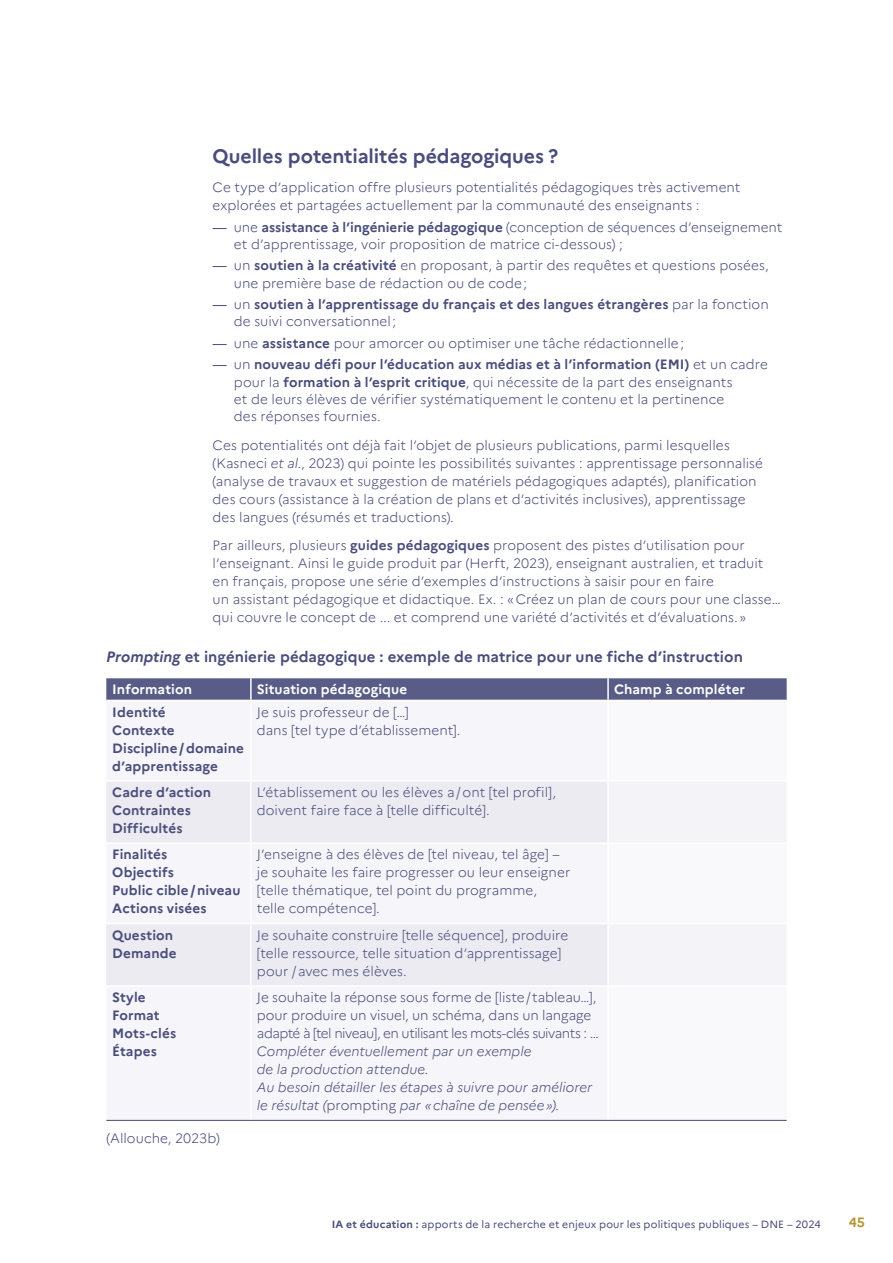
<style>
.page{position:relative;width:893px;height:1263px;background:#fff}
.page>*{position:absolute;margin:0;border:0;box-sizing:border-box;transform-origin:0 0}
.t1{font:700 19.5px "Marianne";letter-spacing:-.005em;color:#494d7b}
.t2{font:700 15px "Marianne";letter-spacing:.005em;color:#494d7b}
.t3{font:300 13.5px/18px "Marianne";color:#494d7b}
.t4{font:700 13.5px/18px "Marianne";letter-spacing:.01em;color:#494d7b}
.t5{font:italic 300 13.5px/18px "Marianne";color:#494d7b}
.t6{font:700 13.5px "Marianne";letter-spacing:.005em;color:#fff}
.t7{font:700 13.5px "Marianne";color:#b69436}
.t8{font:10.5px "Marianne";letter-spacing:.015em;color:#494d7b}
.s1{font-weight:400}
.s2{font-weight:700}
.s3{font-weight:300}
.s4{font-style:italic}
.s5{font-style:normal}
</style>
<div class="page">
<svg style="left:106px;top:678px;width:681px;height:22px;background:#5d6089"></svg>
<svg style="left:106px;top:782px;width:501px;height:203px;fill:#ecebf2"></svg>
<div style="left:609px;top:782px;width:177px;height:203px;background:#f4f4f8"></div>
<hr style="left:250px;top:678px;width:2px;height:22px;background:#fff">
<hr style="left:607px;top:678px;width:2px;height:22px;background:#fff">
<hr style="left:250px;top:781px;width:2px;height:61px;background:#fff">
<hr style="left:106px;top:842px;width:145px;height:2px;background:#fff">
<hr style="left:251px;top:842px;width:357px;height:2px;background:#fff">
<hr style="left:250px;top:844px;width:2px;height:79px;background:#fff">
<hr style="left:106px;top:923px;width:145px;height:1px;background:#fff">
<hr style="left:251px;top:923px;width:357px;height:1px;background:#fff">
<hr style="left:250px;top:924px;width:2px;height:61px;background:#fff">
<hr style="left:106px;top:1120px;width:145px;height:1px;background:#494d7b">
<hr style="left:251px;top:1120px;width:357px;height:1px;background:#494d7b">
<hr style="left:608px;top:1120px;width:179px;height:1px;background:#494d7b">
<hr style="left:608px;top:842px;width:179px;height:2px;background:#fff">
<hr style="left:608px;top:923px;width:179px;height:1px;background:#fff">
<h1 class="t1" style="left:213px;top:145px;width:347px">Quelles potentialités pédagogiques ?</h1>
<p class="t3" style="left:213px;top:178px;width:529px">Ce type d’application offre plusieurs potentialités pédagogiques très activement explorées et partagées actuellement par la communauté des enseignants :</p>
<p class="t3" style="left:234px;top:218px;width:550px;line-height:17.2px;text-indent:-21px"><span class="s1">—</span> une <span class="s2">assistance à l’ingénierie pédagogique</span> (conception de séquences d’enseignement et d’apprentissage, voir proposition de matrice ci-dessous) ;</p>
<p class="t3" style="left:234px;top:257px;width:536px;line-height:17.2px;text-indent:-21px"><span class="s1">—</span> un <span class="s2">soutien à la créativité</span> en proposant, à partir des requêtes et questions posées, une première base de rédaction ou de code;</p>
<p class="t4" style="left:234px;top:296px;width:536px;line-height:17.2px;text-indent:-21px"><span class="s1">—</span> <span class="s3">un</span> soutien à l’apprentissage du français et des langues étrangères <span class="s3">par la fonction de suivi conversationnel;</span></p>
<p class="t3" style="left:213px;top:334px;width:473px"><span class="s1">—</span> une <span class="s2">assistance</span> pour amorcer ou optimiser une tâche rédactionnelle;</p>
<p class="t3" style="left:234px;top:356px;width:535px;line-height:17.2px;text-indent:-21px"><span class="s1">—</span> un <span class="s2">nouveau défi pour l’éducation aux médias et à l’information (EMI)</span> et un cadre pour la <span class="s2">formation à l’esprit critique</span>, qui nécessite de la part des enseignants<br>et de leurs élèves de vérifier systématiquement le contenu et la pertinence<br>des réponses fournies.</p>
<p class="t3" style="left:213px;top:436px;width:552px">Ces potentialités ont déjà fait l’objet de plusieurs publications, parmi lesquelles (Kasneci <span class="s4">et al.</span>, 2023) qui pointe les possibilités suivantes : apprentissage personnalisé (analyse de travaux et suggestion de matériels pédagogiques adaptés), planification des cours (assistance à la création de plans et d’activités inclusives), apprentissage des langues (résumés et traductions).</p>
<p class="t3" style="left:213px;top:537px;width:570px">Par ailleurs, plusieurs <span class="s2">guides pédagogiques</span> proposent des pistes d’utilisation pour l’enseignant. Ainsi le guide produit par (Herft, 2023), enseignant australien, et traduit en français, propose une série d’exemples d’instructions à saisir pour en faire<br>un assistant pédagogique et didactique. Ex. : «Créez un plan de cours pour une classe… qui couvre le concept de ... et comprend une variété d’activités et d’évaluations.»</p>
<p class="t2" style="left:106px;top:647px;width:638px"><span class="s4">Prompting</span> et ingénierie pédagogique : exemple de matrice pour une fiche d’instruction</p>
<p class="t6" style="left:112px;top:681px;width:81px">Information</p>
<p class="t6" style="left:257px;top:681px;width:152px">Situation pédagogique</p>
<p class="t6" style="left:614px;top:681px;width:133px">Champ à compléter</p>
<p class="t4" style="left:112px;top:703px;width:133px">Identité<br>Contexte<br>Discipline/domaine d’apprentissage</p>
<p class="t3" style="left:257px;top:703px;width:205px">Je suis professeur de […]<br>dans [tel type d’établissement].</p>
<p class="t4" style="left:112px;top:783px;width:100px">Cadre d’action<br>Contraintes<br>Difficultés</p>
<p class="t3" style="left:257px;top:783px;width:301px">L’établissement ou les élèves a/ont [tel profil], doivent faire face à [telle difficulté].</p>
<p class="t4" style="left:112px;top:845px;width:130px">Finalités<br>Objectifs<br>Public cible/niveau<br>Actions visées</p>
<p class="t3" style="left:257px;top:845px;width:315px">J’enseigne à des élèves de [tel niveau, tel âge] – je souhaite les faire progresser ou leur enseigner [telle thématique, tel point du programme,<br>telle compétence].</p>
<p class="t4" style="left:112px;top:926px;width:66px">Question<br>Demande</p>
<p class="t3" style="left:257px;top:926px;width:313px">Je souhaite construire [telle séquence], produire [telle ressource, telle situation d’apprentissage] pour /avec mes élèves.</p>
<p class="t4" style="left:112px;top:988px;width:65px">Style<br>Format<br>Mots-clés<br>Étapes</p>
<p class="t3" style="left:257px;top:988px;width:343px">Je souhaite la réponse sous forme de [liste/ tableau…], pour produire un visuel, un schéma, dans un langage adapté à [tel niveau], en utilisant les mots-clés suivants : …</p>
<p class="t5" style="left:257px;top:1042px;width:337px">Compléter éventuellement par un exemple<br>de la production attendue.<br>Au besoin détailler les étapes à suivre pour améliorer le résultat (<span class="s5">prompting</span> par «chaîne de pensée»).</p>
<p class="t3" style="left:106px;top:1129px;width:115px">(Allouche, 2023b)</p>
<p class="t8" style="left:332px;top:1217px;width:490px"><span class="s2">IA et éducation :</span> apports de la recherche et enjeux pour les politiques publiques – DNE – 2024</p>
<p class="t7" style="left:849px;top:1214px;width:18px">45</p>
</div>
